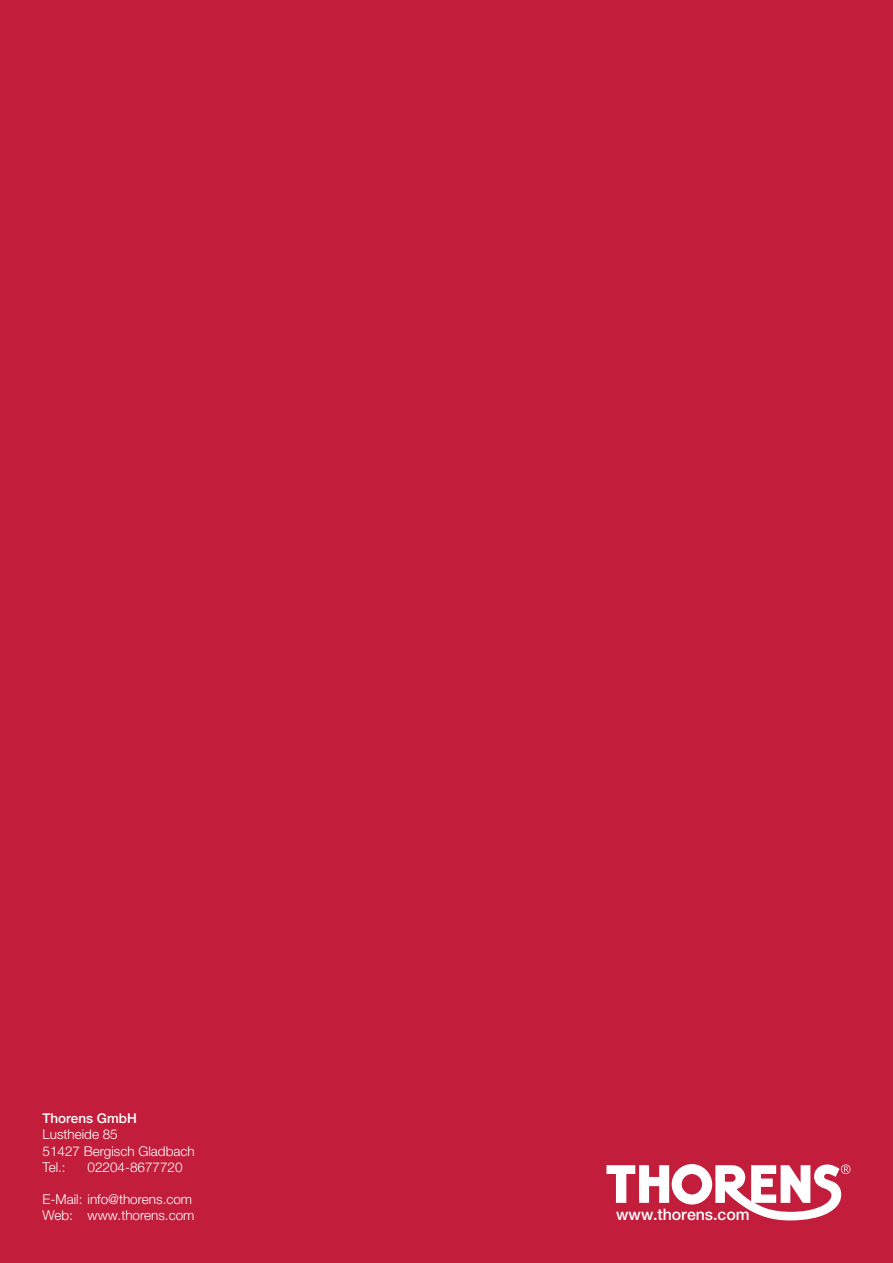
<style>
.page{position:relative;width:893px;height:1263px;background:#c21e3c}
.page>*{position:absolute;margin:0;border:0;box-sizing:border-box;transform-origin:0 0}
.t1{font:500 15.9px "Helvetica Neue LTW1 G";color:#fff}
.t2{font:300 13.5px/16.2px "Helvetica Neue LTW1 G";color:#fff}
.t3{font:500 13.5px "Helvetica Neue LTW1 G";color:#fff}
</style>
<div class="page">
<svg style="left:606px;top:1164px;width:244px;height:56px"></svg>
<p class="t3" style="left:43px;top:1110px;width:96px">Thorens GmbH</p>
<p class="t2" style="left:43px;top:1126px;width:154px">Lustheide 85<br>51427 Bergisch Gladbach<br>Tel.:</p>
<p class="t2" style="left:88px;top:1159px;width:97px">02204-8677720</p>
<p class="t2" style="left:43px;top:1191px;width:153px">E-Mail: info@thorens.com<br>Web: www.thorens.com</p>
<p class="t1" style="left:616px;top:1205px;width:135px">www.thorens.com</p>
</div>
